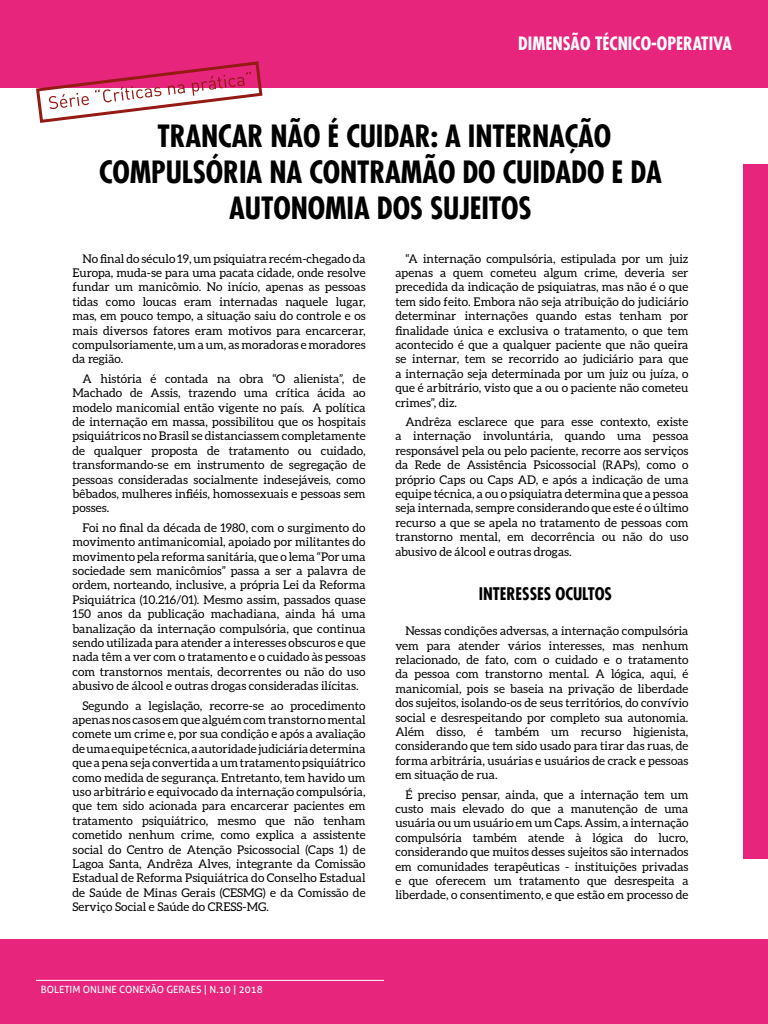
<style>
.page{position:relative;width:768px;height:1024px;background:#fff}
.page>*{position:absolute;margin:0;border:0;box-sizing:border-box;transform-origin:0 0}
.t1{font:700 condensed 30px/36px "Futura LT";letter-spacing:-.005em;color:#000;text-align:center}
.t2{font:700 condensed 18px "Futura LT";color:#fff}
.t3{font:700 condensed 17px "Futura LT";color:#000}
.t4{font:12px/14.4px "Aleo";color:#000;text-align:justify}
.t5{font:10px "Aller";color:#fff}
</style>
<div class="page">
<div style="left:0;top:0;width:768px;height:88px;background:#e7257d"></div>
<div style="left:0;top:939px;width:768px;height:85px;background:#e7257d"></div>
<div style="left:743px;top:165px;width:25px;height:694px;background:#e7257d"></div>
<hr style="left:36px;top:980px;width:348px;height:1px;background:#fff">
<svg style="left:36px;top:61px;width:227px;height:62px"></svg>
<h2 class="t2" style="left:518px;top:33px;width:215px">DIMENSÃO TÉCNICO-OPERATIVA</h2>
<h1 class="t1" style="left:99px;top:118px;width:564px">TRANCAR NÃO É CUIDAR: A INTERNAÇÃO<br>COMPULSÓRIA NA CONTRAMÃO DO CUIDADO E DA<br>AUTONOMIA DOS SUJEITOS</h1>
<p class="t4" style="left:73px;top:251px;width:295px;text-indent:10px">No final do século 19, um psiquiatra recém-chegado da Europa, muda-se para uma pacata cidade, onde resolve fundar um manicômio. No início, apenas as pessoas tidas como loucas eram internadas naquele lugar, mas, em pouco tempo, a situação saiu do controle e os mais diversos fatores eram motivos para encarcerar, compulsoriamente, um a um, as moradoras e moradores da região.</p>
<p class="t4" style="left:73px;top:371px;width:295px;text-indent:10px">A história é contada na obra “O alienista”, de Machado de Assis, trazendo uma crítica ácida ao modelo manicomial então vigente no país. A política de internação em massa, possibilitou que os hospitais psiquiátricos no Brasil se distanciassem completamente de qualquer proposta de tratamento ou cuidado, transformando-se em instrumento de segregação de pessoas consideradas socialmente indesejáveis, como bêbados, mulheres infiéis, homossexuais e pessoas sem posses.</p>
<p class="t4" style="left:73px;top:520px;width:295px;text-indent:10px">Foi no final da década de 1980, com o surgimento do movimento antimanicomial, apoiado por militantes do movimento pela reforma sanitária, que o lema “Por uma sociedade sem manicômios” passa a ser a palavra de ordem, norteando, inclusive, a própria Lei da Reforma Psiquiátrica (10.216/01). Mesmo assim, passados quase 150 anos da publicação machadiana, ainda há uma banalização da internação compulsória, que continua sendo utilizada para atender a interesses obscuros e que nada têm a ver com o tratamento e o cuidado às pessoas com transtornos mentais, decorrentes ou não do uso abusivo de álcool e outras drogas consideradas ilícitas.</p>
<p class="t4" style="left:73px;top:698px;width:295px;text-indent:10px">Segundo a legislação, recorre-se ao procedimento apenas nos casos em que alguém com transtorno mental comete um crime e, por sua condição e após a avaliação de uma equipe técnica, a autoridade judiciária determina que a pena seja convertida a um tratamento psiquiátrico como medida de segurança. Entretanto, tem havido um uso arbitrário e equivocado da internação compulsória, que tem sido acionada para encarcerar pacientes em tratamento psiquiátrico, mesmo que não tenham cometido nenhum crime, como explica a assistente social do Centro de Atenção Psicossocial (Caps 1) de Lagoa Santa, Andrêza Alves, integrante da Comissão Estadual de Reforma Psiquiátrica do Conselho Estadual de Saúde de Minas Gerais (CESMG) e da Comissão de Serviço Social e Saúde do CRESS-MG.</p>
<p class="t5" style="left:41px;top:983px;width:223px">BOLETIM ONLINE CONEXÃO GERAES | N.10 | 2018</p>
<p class="t4" style="left:395px;top:251px;width:295px;text-indent:10px">“A internação compulsória, estipulada por um juiz apenas a quem cometeu algum crime, deveria ser precedida da indicação de psiquiatras, mas não é o que tem sido feito. Embora não seja atribuição do judiciário determinar internações quando estas tenham por finalidade única e exclusiva o tratamento, o que tem acontecido é que a qualquer paciente que não queira se internar, tem se recorrido ao judiciário para que a internação seja determinada por um juiz ou juíza, o que é arbitrário, visto que a ou o paciente não cometeu crimes”, diz.</p>
<p class="t4" style="left:395px;top:414px;width:295px;text-indent:10px">Andrêza esclarece que para esse contexto, existe a internação involuntária, quando uma pessoa responsável pela ou pelo paciente, recorre aos serviços da Rede de Assistência Psicossocial (RAPs), como o próprio Caps ou Caps AD, e após a indicação de uma equipe técnica, a ou o psiquiatra determina que a pessoa seja internada, sempre considerando que este é o último recurso a que se apela no tratamento de pessoas com transtorno mental, em decorrência ou não do uso abusivo de álcool e outras drogas.</p>
<h3 class="t3" style="left:479px;top:584px;width:135px">INTERESSES OCULTOS</h3>
<p class="t4" style="left:395px;top:624px;width:295px;text-indent:10px">Nessas condições adversas, a internação compulsória vem para atender vários interesses, mas nenhum relacionado, de fato, com o cuidado e o tratamento da pessoa com transtorno mental. A lógica, aqui, é manicomial, pois se baseia na privação de liberdade dos sujeitos, isolando-os de seus territórios, do convívio social e desrespeitando por completo sua autonomia.<br>Além disso, é também um recurso higienista, considerando que tem sido usado para tirar das ruas, de forma arbitrária, usuárias e usuários de crack e pessoas em situação de rua.</p>
<p class="t4" style="left:395px;top:787px;width:295px;text-indent:10px">É preciso pensar, ainda, que a internação tem um custo mais elevado do que a manutenção de uma usuária ou um usuário em um Caps. Assim, a internação compulsória também atende à lógica do lucro, considerando que muitos desses sujeitos são internados em comunidades terapêuticas - instituições privadas e que oferecem um tratamento que desrespeita a liberdade, o consentimento, e que estão em processo de</p>
</div>
